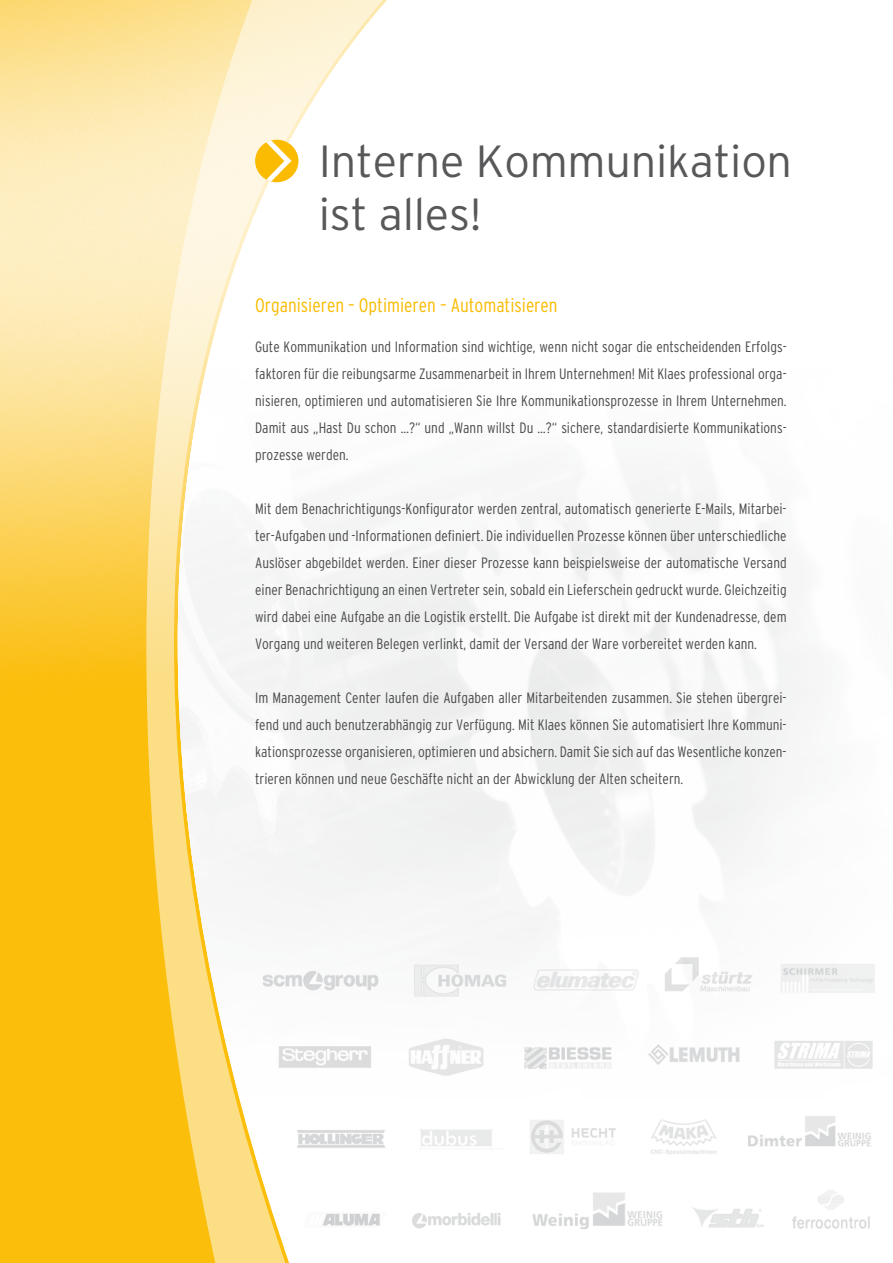
<style>
.page{position:relative;width:893px;height:1263px;background:#fff}
.page>*{position:absolute;margin:0;border:0;box-sizing:border-box;transform-origin:0 0}
.t1{font:300 45px/52.5px "Interstate";letter-spacing:-.005em;color:#58585a}
.t2{font:300 condensed 19.5px "Interstate";color:#fabb00}
.t3{font:300 condensed 15px/27px "Interstate";color:#4b4b4d;text-align:justify}
</style>
<div class="page">
<img style="left:0;top:0;width:146px;height:1263px">
<img style="left:395px;top:481px;width:480px;height:748px">
<svg style="left:146px;top:0;width:249px;height:1263px"></svg>
<div style="left:255px;top:140px;width:43px;height:42px;background:#fabb00;border-radius:50%"></div>
<svg style="left:266px;top:140px;width:25px;height:42px"></svg>
<h1 class="t1" style="left:319px;top:135px;width:475px">Interne Kommunikation ist alles!</h1>
<h2 class="t2" style="left:255px;top:294px;width:304px">Organisieren – Optimieren – Automatisieren</h2>
<p class="t3" style="left:255px;top:333px;width:533px">Gute Kommunikation und Information sind wichtige, wenn nicht sogar die entscheidenden Erfolgs&shy;faktoren für die reibungsarme Zusammenarbeit in Ihrem Unternehmen! Mit Klaes professional orga&shy;nisieren, optimieren und automatisieren Sie Ihre Kommunikationsprozesse in Ihrem Unternehmen.<br>Damit aus „Hast Du schon …?“ und „Wann willst Du …?“ sichere, standardisierte Kommunikations&shy;prozesse werden.</p>
<p class="t3" style="left:255px;top:495px;width:533px">Mit dem Benachrichtigungs-Konfigurator werden zentral, automatisch generierte E-Mails, Mitarbei&shy;ter-Aufgaben und -Informationen definiert. Die individuellen Prozesse können über unterschiedliche Auslöser abgebildet werden. Einer dieser Prozesse kann beispielsweise der automatische Versand einer Benachrichtigung an einen Vertreter sein, sobald ein Lieferschein gedruckt wurde. Gleichzeitig wird dabei eine Aufgabe an die Logistik erstellt. Die Aufgabe ist direkt mit der Kundenadresse, dem Vorgang und weiteren Belegen verlinkt, damit der Versand der Ware vorbereitet werden kann.</p>
<p class="t3" style="left:255px;top:684px;width:533px">Im Management Center laufen die Aufgaben aller Mitarbeitenden zusammen. Sie stehen übergrei&shy;fend und auch benutzerabhängig zur Verfügung. Mit Klaes können Sie automatisiert Ihre Kommuni&shy;kationsprozesse organisieren, optimieren und absichern. Damit Sie sich auf das Wesentliche konzen&shy;trieren können und neue Geschäfte nicht an der Abwicklung der Alten scheitern.</p>
</div>
